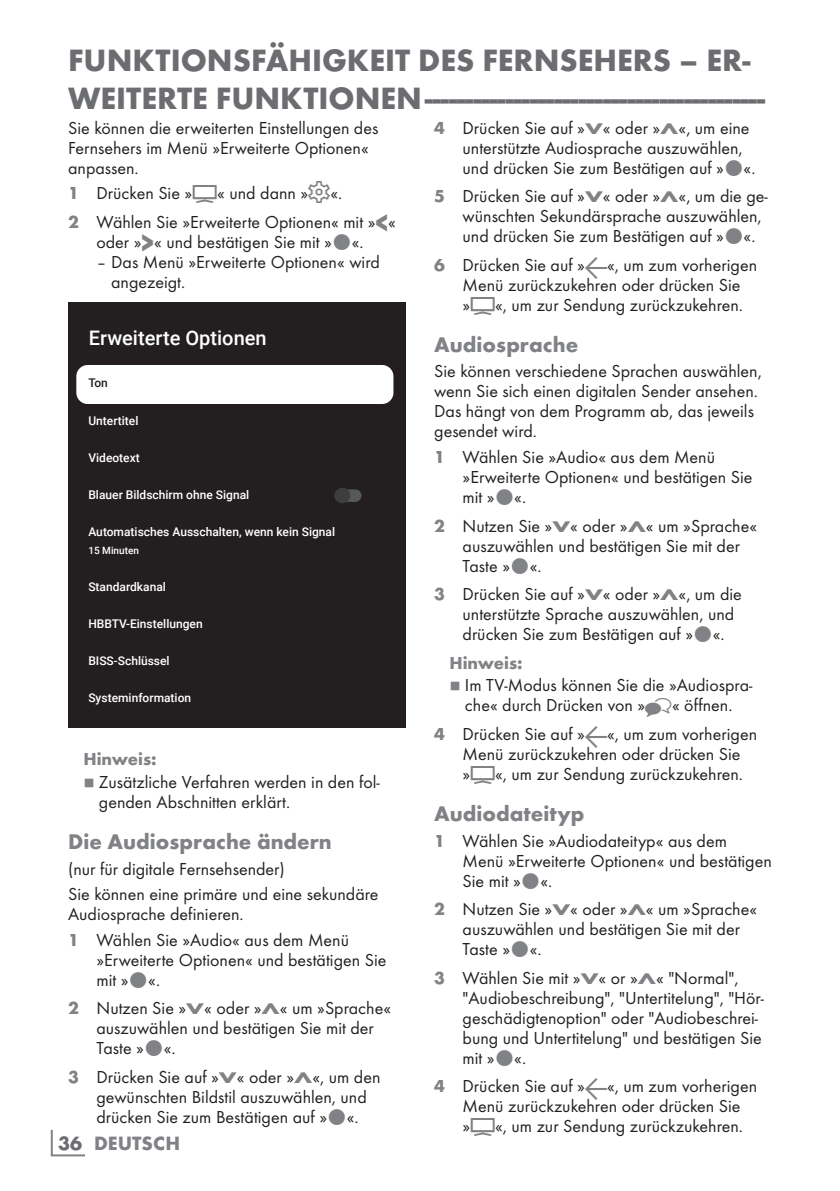
<style>
.page{position:relative;width:840px;height:1191px;background:#fff}
.page>*{position:absolute;margin:0;border:0;box-sizing:border-box;transform-origin:0 0}
.t1{font:700 32px/38.4px "Futura TOT";color:#6c6d70}
.t2{font:700 22px "Futura TOT";color:#808285}
.t3{font:500 20px "Roboto";color:#fff}
.t4{font:700 20px "Futura TOT";color:#808285}
.t5{font:18px/20px "Futura TOT Boo";color:#231f20}
.t6{font:700 18px "Futura TOT";color:#808285}
.t7{font:500 12px "Roboto";color:#fff}
.t8{font:500 12px "Roboto";color:#231f20}
.t9{font:500 10px "Roboto";color:#fff}
.t10{font:8px "Grund Son Se";color:#808285}
.s1{font-family:"Futura TOT";font-weight:700;color:#808285}
.s2{font-family:"Arcelik TS9 Android";font-size:32px;color:#808285}
.s3{font-family:"Arcelik TS9 Android";font-size:24px;color:#808285}
.s4{font-family:"Futura TOT";font-weight:700;font-size:27.2px;color:#808285}
.s5{font-family:"Futura TOT";font-weight:700;font-size:16px;color:#808285}
.s6{color:#6c6d70}
</style>
<div class="page">
<hr style="left:51px;top:1129px;width:2px;height:26px;background:#808285">
<hr style="left:51px;top:1154px;width:34px;height:2px;background:#808285">
<div style="left:68px;top:302px;width:337px;height:426px;background:#231f20"></div>
<div style="left:76px;top:365px;width:317px;height:39px;background:#fff;border-radius:11px"></div>
<div style="left:334px;top:489px;width:27px;height:13px;background:#57585a;border-radius:6px"></div>
<div style="left:334px;top:488px;width:16px;height:15px;background:#3e3e3f;border-radius:50%"></div>
<h1 class="t1" style="left:68px;top:40px;width:698px">FUNKTIONSFÄHIGKEIT DES FERNSEHERS – ER-<br>WEITERTE FUNKTIONEN-------------------------------------------</h1>
<p class="t5" style="left:68px;top:117px;width:311px">Sie können die erweiterten Einstellungen des<br>Fernsehers im Menü »Erweiterte Optionen« anpassen.</p>
<p class="t5" style="left:68px;top:179px;width:329px;line-height:28.6px"><span class="s1">1</span> Drücken Sie »<span class="s2">H</span>« und dann »<span class="s3">S</span>«.<br><span class="s1">2</span> Wählen Sie »Erweiterte Optionen« mit »<span class="s4">&lt;</span>«</p>
<p class="t5" style="left:96px;top:232px;width:268px">oder »<span class="s4">&gt;</span>« und bestätigen Sie mit » «.</p>
<p class="t5" style="left:111px;top:252px;width:270px;text-indent:-15px">– Das Menü »Erweiterte Optionen« wird angezeigt.</p>
<p class="t3" style="left:89px;top:324px;width:179px">Erweiterte Optionen</p>
<p class="t8" style="left:88px;top:375px;width:21px">Ton</p>
<p class="t7" style="left:88px;top:412px;width:51px">Untertitel</p>
<p class="t7" style="left:88px;top:449px;width:53px">Videotext</p>
<p class="t7" style="left:88px;top:486px;width:162px">Blauer Bildschirm ohne Signal</p>
<p class="t7" style="left:88px;top:523px;width:248px">Automatisches Ausschalten, wenn kein Signal</p>
<p class="t9" style="left:88px;top:543px;width:52px">15 Minuten</p>
<p class="t7" style="left:88px;top:578px;width:79px">Standardkanal</p>
<p class="t7" style="left:88px;top:615px;width:116px">HBBTV-Einstellungen</p>
<p class="t7" style="left:88px;top:652px;width:83px">BISS-Schlüssel</p>
<p class="t7" style="left:88px;top:689px;width:104px">Systeminformation</p>
<p class="t5" style="left:462px;top:117px;width:294px;text-indent:-28px"><span class="s1">4</span> Drücken Sie auf »<span class="s5">V</span>« oder »<span class="s5">Λ</span>«, um eine unterstützte Audiosprache auszuwählen, und drücken Sie zum Bestätigen auf » «.</p>
<p class="t5" style="left:462px;top:186px;width:306px;text-indent:-28px"><span class="s1">5</span> Drücken Sie auf »<span class="s5">V</span>« oder »<span class="s5">Λ</span>«, um die ge&shy;wünschten Sekundärsprache auszuwählen, und drücken Sie zum Bestätigen auf » «.</p>
<p class="t5" style="left:462px;top:254px;width:296px;text-indent:-28px"><span class="s1">6</span> Drücken Sie auf »<span class="s3">A</span>«, um zum vorherigen<br>Menü zurückzukehren oder drücken Sie »<span class="s2">H</span>«, um zur Sendung zurückzukehren.</p>
<p class="t2" style="left:434px;top:331px;width:145px">Audiosprache</p>
<p class="t5" style="left:434px;top:361px;width:329px">Sie können verschiedene Sprachen auswählen, wenn Sie sich einen digitalen Sender ansehen.<br>Das hängt von dem Programm ab, das jeweils gesendet wird.</p>
<p class="t5" style="left:462px;top:447px;width:291px;text-indent:-28px"><span class="s1">1</span> Wählen Sie »Audio« aus dem Menü »Erweiterte Optionen« und bestätigen Sie mit » «.</p>
<p class="t5" style="left:462px;top:515px;width:296px;text-indent:-28px"><span class="s1">2</span> Nutzen Sie »<span class="s5">V</span>« oder »<span class="s5">Λ</span>« um »Sprache« auszuwählen und bestätigen Sie mit der<br>Taste » «.</p>
<p class="t5" style="left:462px;top:584px;width:281px;text-indent:-28px"><span class="s1">3</span> Drücken Sie auf »<span class="s5">V</span>« oder »<span class="s5">Λ</span>«, um die unterstützte Sprache auszuwählen, und drücken Sie zum Bestätigen auf » «.</p>
<p class="t6" style="left:449px;top:651px;width:75px">Hinweis:</p>
<p class="t10" style="left:449px;top:682px;width:13px">7</p>
<p class="t5" style="left:464px;top:675px;width:289px">Im TV-Modus können Sie die »Audiospra&shy;che« durch Drücken von »<span class="s2">I</span>« öffnen.</p>
<p class="t5" style="left:462px;top:724px;width:296px;text-indent:-28px"><span class="s1">4</span> Drücken Sie auf »<span class="s3">A</span>«, um zum vorherigen<br>Menü zurückzukehren oder drücken Sie »<span class="s2">H</span>«, um zur Sendung zurückzukehren.</p>
<p class="t2" style="left:434px;top:800px;width:152px">Audiodateityp</p>
<p class="t5" style="left:462px;top:830px;width:311px;text-indent:-28px"><span class="s1">1</span> Wählen Sie »Audiodateityp« aus dem<br>Menü »Erweiterte Optionen« und bestätigen<br>Sie mit » «.</p>
<p class="t5" style="left:462px;top:899px;width:296px;text-indent:-28px"><span class="s1">2</span> Nutzen Sie »<span class="s5">V</span>« oder »<span class="s5">Λ</span>« um »Sprache« auszuwählen und bestätigen Sie mit der<br>Taste » «.</p>
<p class="t5" style="left:462px;top:967px;width:303px;text-indent:-28px"><span class="s1">3</span> Wählen Sie mit »<span class="s5">V</span>« or »<span class="s5">Λ</span>« "Normal", "Audiobeschreibung", "Untertitelung", "Hör&shy;geschädigtenoption" oder "Audiobeschrei&shy;bung und Untertitelung" und bestätigen Sie mit » «.</p>
<p class="t5" style="left:462px;top:1076px;width:296px;text-indent:-28px"><span class="s1">4</span> Drücken Sie auf »<span class="s3">A</span>«, um zum vorherigen<br>Menü zurückzukehren oder drücken Sie »<span class="s2">H</span>«, um zur Sendung zurückzukehren.</p>
<p class="t6" style="left:83px;top:748px;width:75px">Hinweis:</p>
<p class="t10" style="left:83px;top:778px;width:13px">7</p>
<p class="t5" style="left:99px;top:771px;width:282px">Zusätzliche Verfahren werden in den fol&shy;genden Abschnitten erklärt.</p>
<p class="t2" style="left:68px;top:828px;width:265px">Die Audiosprache ändern</p>
<p class="t5" style="left:68px;top:855px;width:312px;line-height:25.6px">(nur für digitale Fernsehsender)<br>Sie können eine primäre und eine sekundäre</p>
<p class="t5" style="left:68px;top:901px;width:282px;line-height:25.6px">Audiosprache definieren.<br><span class="s1">1</span> Wählen Sie »Audio« aus dem Menü</p>
<p class="t5" style="left:96px;top:949px;width:291px">»Erweiterte Optionen« und bestätigen Sie mit » «.</p>
<p class="t5" style="left:96px;top:998px;width:296px;text-indent:-28px"><span class="s1">2</span> Nutzen Sie »<span class="s5">V</span>« oder »<span class="s5">Λ</span>« um »Sprache« auszuwählen und bestätigen Sie mit der<br>Taste » «.</p>
<p class="t5" style="left:96px;top:1066px;width:285px;text-indent:-28px"><span class="s1">3</span> Drücken Sie auf »<span class="s5">V</span>« oder »<span class="s5">Λ</span>«, um den gewünschten Bildstil auszuwählen, und drücken Sie zum Bestätigen auf » «.</p>
<p class="t4" style="left:58px;top:1131px;width:123px"><span class="s6">36</span> DEUTSCH</p>
</div>
